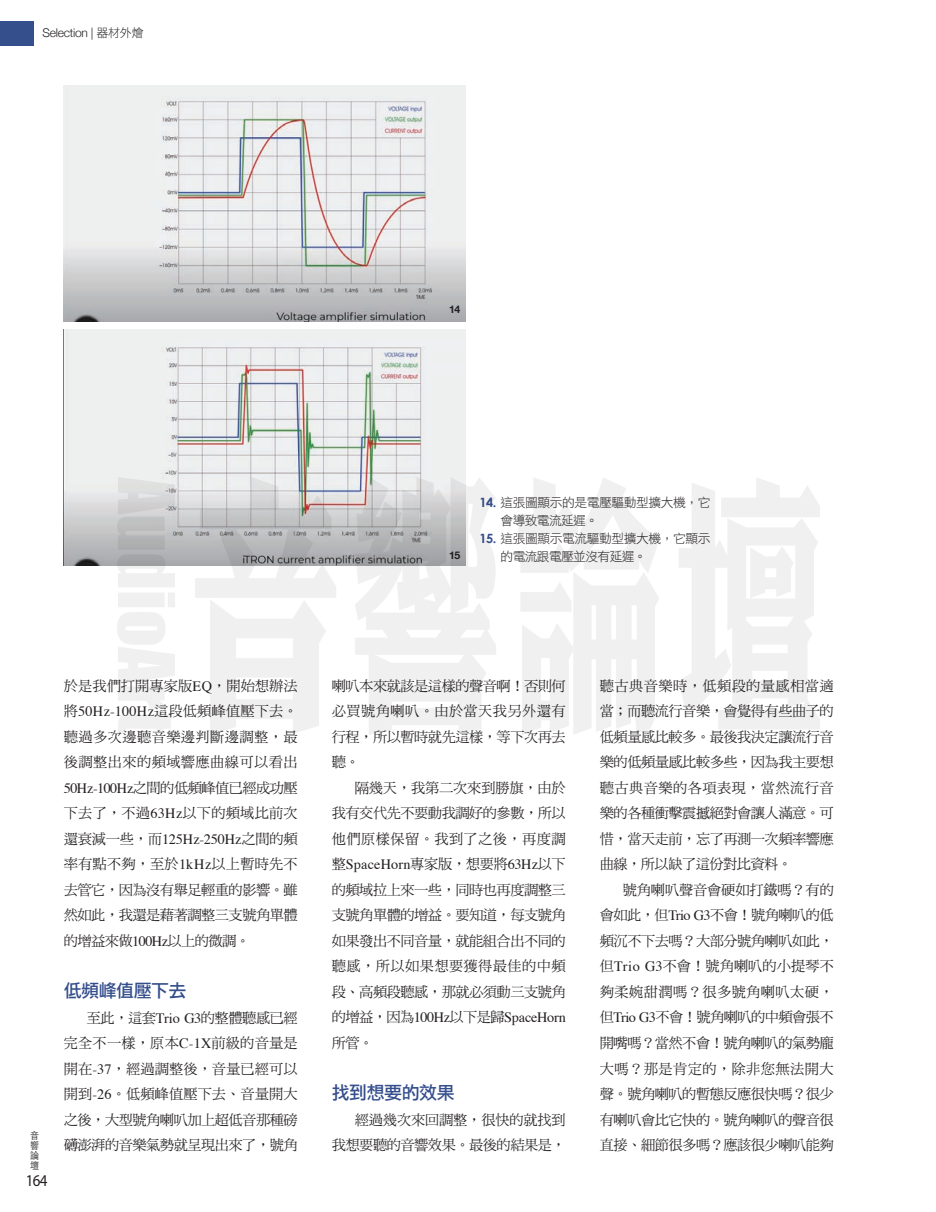
<style>
.page{position:relative;width:936px;height:1212px;background:#fff}
.page>*{position:absolute;margin:0;border:0;box-sizing:border-box;transform-origin:0 0}
.t1{font:18px "DF Li Hei Std W5";letter-spacing:-.03em;color:#354e8c}
.t2{font:16.5px "Myriad Pro";color:#231f20;scale:.91 1}
.t3{font:14.25px/25.5px "DF Ming Std W5";letter-spacing:-.035em;color:#231f20;text-align:justify}
.t4{font:14.25px "Times";letter-spacing:-.015em;color:#231f20}
.t5{font:14.25px "Times";letter-spacing:.015em;color:#231f20}
.t6{font:12.75px/18px "DF Li Hei Std W3";letter-spacing:-.035em;color:#231f20}
.t7{font:300 12px "Helvetica Neue";letter-spacing:-.02em;color:#231f20}
.t8{font:700 10.5px "Helvetica Neue";color:#231f20}
.t9{font:300 9.9px/10.2px "ST Heiti TC";color:#231f20;text-align:justify;scale:.91 1}
.s1{font-family:"DF Li Hei Std W3";font-weight:400}
.s2{font-family:"Century Gothic";font-weight:700;color:#354e8c}
.s3{font-family:"Times"}
.s4{font-family:"DF Ming Std W5"}
</style>
<div class="page">
<img style="left:64px;top:85px;width:401px;height:236px">
<img style="left:64px;top:329px;width:401px;height:236px">
<div style="left:0;top:21px;width:33px;height:24px;background:#354e8c"></div>
<img style="left:117px;top:478px;width:702px;height:256px">
<p class="t7" style="left:43px;top:23px;width:103px">Selection | <span class="s1">器材外燴</span></p>
<p class="t8" style="left:449px;top:301px;width:13px">14</p>
<p class="t8" style="left:449px;top:547px;width:13px">15</p>
<p class="t6" style="left:500px;top:493px;width:211px;text-indent:-21px"><span class="s2">14.</span> 這張圖顯示的是電壓驅動型擴大機，它會導致電流延遲。</p>
<p class="t6" style="left:500px;top:529px;width:211px;text-indent:-21px"><span class="s2">15.</span> 這張圖顯示電流驅動型擴大機，它顯示的電流跟電壓並沒有延遲。</p>
<p class="t9" style="left:30px;top:1129px;width:11px">音響論壇</p>
<p class="t2" style="left:26px;top:1170px;width:25px">164</p>
<p class="t3" style="left:64px;top:673px;width:235px">於是我們打開專家版<span class="s3">EQ</span>，開始想辦法將<span class="s3">50Hz-100Hz</span>這段低頻峰值壓下去。聽過多次邊聽音樂邊判斷邊調整，最後調整出來的頻域響應曲線可以看出<span class="s3">50Hz-100Hz</span>之間的低頻峰值已經成功壓下去了，不過<span class="s3">63Hz</span>以下的頻域比前次還衰減一些，而<span class="s3">125Hz-250Hz</span>之間的頻率有點不夠，至於<span class="s3">1kHz</span>以上暫時先不去管它，因為沒有舉足輕重的影響。雖然如此，我還是藉著調整三支號角單體的增益來做<span class="s3">100Hz</span>以上的微調。</p>
<p class="t1" style="left:64px;top:981px;width:124px">低頻峰值壓下去</p>
<p class="t3" style="left:64px;top:1004px;width:235px;text-indent:23px">至此，這套<span class="s3">Trio G3</span>的整體聽感已經完全不一樣，原本<span class="s3">C-1X</span>前級的音量是開在<span class="s3">-37</span>，經過調整後，音量已經可以開到<span class="s3">-26</span>。低頻峰值壓下去、音量開大之後，大型號角喇叭加上超低音那種磅礡澎湃的音樂氣勢就呈現出來了，號角</p>
<p class="t3" style="left:332px;top:673px;width:235px">喇叭本來就該是這樣的聲音啊！否則何必買號角喇叭。由於當天我另外還有行程，所以暫時就先這樣，等下次再去聽。</p>
<p class="t3" style="left:332px;top:775px;width:235px;text-indent:23px">隔幾天，我第二次來到勝旗，由於我有交代先不要動我調好的參數，所以他們原樣保留。我到了之後，再度調</p>
<p class="t5" style="left:332px;top:851px;width:235px"><span class="s4">整</span>SpaceHorn<span class="s4">專家版，想要將</span>63Hz<span class="s4">以下</span></p>
<p class="t3" style="left:332px;top:877px;width:235px">的頻域拉上來一些，同時也再度調整三支號角單體的增益。要知道，每支號角如果發出不同音量，就能組合出不同的聽感，所以如果想要獲得最佳的中頻段、高頻段聽感，那就必須動三支號角</p>
<p class="t4" style="left:332px;top:1004px;width:235px"><span class="s4">的增益，因為</span>100Hz<span class="s4">以下是歸</span>SpaceHorn</p>
<p class="t3" style="left:332px;top:1030px;width:43px">所管。</p>
<p class="t1" style="left:332px;top:1083px;width:124px">找到想要的效果</p>
<p class="t3" style="left:332px;top:1106px;width:235px;text-align:right">經過幾次來回調整，很快的就找到<br>我想要聽的音響效果。最後的結果是，</p>
<p class="t3" style="left:600px;top:673px;width:235px">聽古典音樂時，低頻段的量感相當適當；而聽流行音樂，會覺得有些曲子的低頻量感比較多。最後我決定讓流行音樂的低頻量感比較多些，因為我主要想聽古典音樂的各項表現，當然流行音樂的各種衝擊震撼絕對會讓人滿意。可惜，當天走前，忘了再測一次頻率響應曲線，所以缺了這份對比資料。</p>
<p class="t3" style="left:600px;top:877px;width:235px;text-indent:23px">號角喇叭聲音會硬如打鐵嗎？有的會如此，但<span class="s3">Trio G3</span>不會！號角喇叭的低頻沉不下去嗎？大部分號角喇叭如此，但<span class="s3">Trio G3</span>不會！號角喇叭的小提琴不夠柔婉甜潤嗎？很多號角喇叭太硬，但<span class="s3">Trio G3</span>不會！號角喇叭的中頻會張不開嘴嗎？當然不會！號角喇叭的氣勢龐大嗎？那是肯定的，除非您無法開大聲。號角喇叭的暫態反應很快嗎？很少有喇叭會比它快的。號角喇叭的聲音很直接、細節很多嗎？應該很少喇叭能夠</p>
</div>
